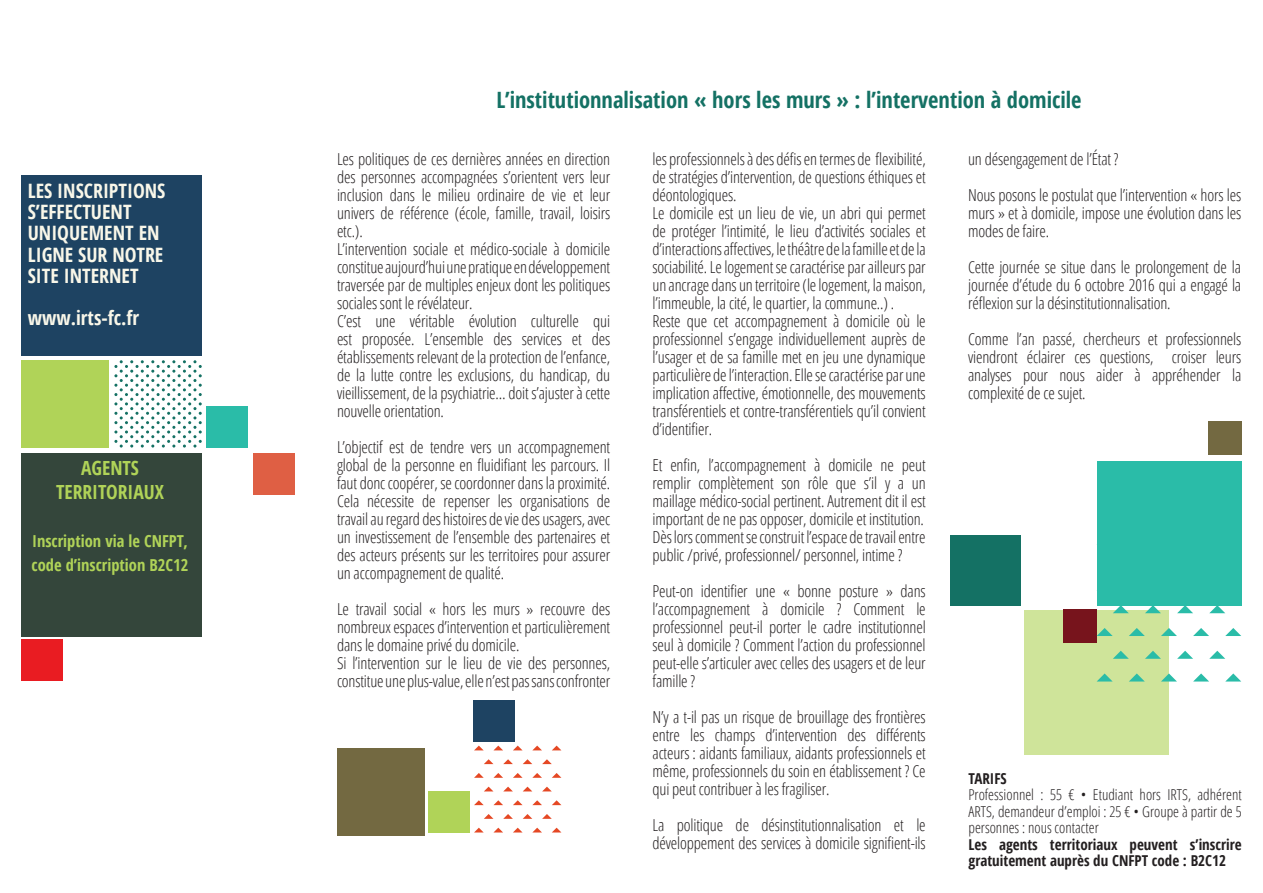
<style>
.page{position:relative;width:1263px;height:893px;background:#fff}
.page>*{position:absolute;margin:0;border:0;box-sizing:border-box;transform-origin:0 0}
.t1{font:700 condensed 22.5px "Open Sans";color:#147164}
.t2{font:700 condensed 19.8px/21.1px "Open Sans";color:#f9f7e9}
.t3{font:700 condensed 19.5px/24px "Open Sans";color:#b0d358;text-align:center}
.t4{font:300 condensed 16.5px/18px "Open Sans";letter-spacing:-.01em;color:#231f20}
.t5{font:700 condensed 16.5px/24px "Open Sans";color:#b0d358}
.t6{font:300 condensed 15px/16.5px "Open Sans";color:#231f20;text-align:justify}
.t7{font:700 condensed 15px/16.5px "Open Sans";color:#231f20}
</style>
<div class="page">
<div style="left:337px;top:748px;width:87px;height:87px;background:#736941"></div>
<div style="left:429px;top:792px;width:41px;height:41px;background:#b0d358"></div>
<div style="left:207px;top:407px;width:41px;height:41px;background:#2abca8"></div>
<div style="left:253px;top:453px;width:41px;height:41px;background:#df5f44"></div>
<div style="left:474px;top:700px;width:41px;height:41px;background:#1e4362"></div>
<svg style="left:474px;top:746px;width:9px;height:4px"></svg>
<svg style="left:494px;top:746px;width:9px;height:4px"></svg>
<svg style="left:513px;top:746px;width:9px;height:4px"></svg>
<svg style="left:533px;top:746px;width:9px;height:4px"></svg>
<svg style="left:552px;top:746px;width:9px;height:4px"></svg>
<svg style="left:484px;top:759px;width:9px;height:5px"></svg>
<svg style="left:503px;top:759px;width:10px;height:5px"></svg>
<svg style="left:523px;top:759px;width:9px;height:5px"></svg>
<svg style="left:542px;top:759px;width:10px;height:5px"></svg>
<svg style="left:474px;top:773px;width:10px;height:5px"></svg>
<svg style="left:493px;top:773px;width:10px;height:5px"></svg>
<svg style="left:513px;top:773px;width:10px;height:5px"></svg>
<svg style="left:532px;top:773px;width:10px;height:5px"></svg>
<svg style="left:552px;top:773px;width:9px;height:5px"></svg>
<svg style="left:484px;top:787px;width:9px;height:4px"></svg>
<svg style="left:504px;top:787px;width:9px;height:4px"></svg>
<svg style="left:523px;top:787px;width:9px;height:4px"></svg>
<svg style="left:542px;top:787px;width:10px;height:4px"></svg>
<svg style="left:474px;top:800px;width:10px;height:5px"></svg>
<svg style="left:493px;top:800px;width:10px;height:5px"></svg>
<svg style="left:513px;top:800px;width:10px;height:5px"></svg>
<svg style="left:532px;top:800px;width:10px;height:5px"></svg>
<svg style="left:552px;top:800px;width:9px;height:5px"></svg>
<svg style="left:474px;top:828px;width:9px;height:4px"></svg>
<svg style="left:494px;top:828px;width:9px;height:4px"></svg>
<svg style="left:513px;top:828px;width:9px;height:4px"></svg>
<svg style="left:533px;top:828px;width:9px;height:4px"></svg>
<svg style="left:552px;top:828px;width:9px;height:4px"></svg>
<svg style="left:484px;top:814px;width:9px;height:5px"></svg>
<svg style="left:503px;top:814px;width:10px;height:5px"></svg>
<svg style="left:523px;top:814px;width:9px;height:5px"></svg>
<svg style="left:542px;top:814px;width:10px;height:5px"></svg>
<div style="left:21px;top:361px;width:88px;height:87px;background:#b0d358"></div>
<div style="left:21px;top:454px;width:181px;height:183px;background:#34463b"></div>
<div style="left:21px;top:640px;width:41px;height:41px;background:#e91c22"></div>
<svg style="left:114px;top:360px;width:88px;height:88px"></svg>
<div style="left:22px;top:175px;width:180px;height:180px;background:#1e4362"></div>
<div style="left:1097px;top:461px;width:145px;height:144px;background:#2abca8"></div>
<div style="left:1024px;top:610px;width:145px;height:144px;background:#cfe49a"></div>
<div style="left:1208px;top:421px;width:33px;height:33px;background:#736941"></div>
<div style="left:1063px;top:610px;width:33px;height:33px;background:#77141c"></div>
<div style="left:950px;top:535px;width:70px;height:70px;background:#147164"></div>
<svg style="left:1113px;top:605px;width:16px;height:8px"></svg>
<svg style="left:1145px;top:605px;width:16px;height:8px"></svg>
<svg style="left:1177px;top:605px;width:16px;height:8px"></svg>
<svg style="left:1209px;top:605px;width:16px;height:8px"></svg>
<svg style="left:1097px;top:628px;width:16px;height:8px"></svg>
<svg style="left:1129px;top:628px;width:16px;height:8px"></svg>
<svg style="left:1161px;top:628px;width:16px;height:8px"></svg>
<svg style="left:1193px;top:628px;width:16px;height:8px"></svg>
<svg style="left:1225px;top:628px;width:16px;height:8px"></svg>
<svg style="left:1097px;top:673px;width:15px;height:8px"></svg>
<svg style="left:1129px;top:673px;width:15px;height:8px"></svg>
<svg style="left:1161px;top:673px;width:16px;height:8px"></svg>
<svg style="left:1193px;top:673px;width:16px;height:8px"></svg>
<svg style="left:1226px;top:673px;width:15px;height:8px"></svg>
<svg style="left:1113px;top:651px;width:16px;height:8px"></svg>
<svg style="left:1145px;top:651px;width:16px;height:8px"></svg>
<svg style="left:1177px;top:651px;width:16px;height:8px"></svg>
<svg style="left:1209px;top:651px;width:16px;height:8px"></svg>
<p class="t2" style="left:28px;top:180px;width:139px">Les inscriptions s’effectuent uniquement en ligne sur notre site internet</p>
<p class="t2" style="left:28px;top:307px;width:113px">www.irts-fc.fr</p>
<p class="t3" style="left:56px;top:456px;width:110px">Agents territoriaux</p>
<p class="t5" style="left:32px;top:529px;width:158px">I nscription via le CNFPT, code d’inscription B2C12</p>
<h1 class="t1" style="left:497px;top:84px;width:586px">L’institutionnalisation « hors les murs » : l’intervention à domicile</h1>
<p class="t4" style="left:337px;top:149px;width:275px">Les politiques de ces dernières années en direction des personnes accompagnées s’orientent vers leur inclusion dans le milieu ordinaire de vie et leur univers de référence (école, famille, travail, loisirs etc.).<br>L’intervention sociale et médico-sociale à domicile constitue aujourd’hui une pratique en développement traversée par de multiples enjeux dont les politiques sociales sont le révélateur.<br>C’est une véritable évolution culturelle qui est proposée. L’ensemble des services et des établissements relevant de la protection de l’enfance, de la lutte contre les exclusions, du handicap, du vieillissement, de la psychiatrie… doit s’ajuster à cette nouvelle orientation.</p>
<p class="t4" style="left:337px;top:437px;width:275px;text-align:justify">L’objectif est de tendre vers un accompagnement global de la personne en fluidifiant les parcours. Il faut donc coopérer, se coordonner dans la proximité.<br>Cela nécessite de repenser les organisations de travail au regard des histoires de vie des usagers, avec un investissement de l’ensemble des partenaires et des acteurs présents sur les territoires pour assurer un accompagnement de qualité.</p>
<p class="t4" style="left:337px;top:599px;width:275px">Le travail social « hors les murs » recouvre des nombreux espaces d’intervention et particulièrement dans le domaine privé du domicile.<br>Si l’intervention sur le lieu de vie des personnes, constitue une plus-value, elle n’est pas sans confronter</p>
<p class="t4" style="left:652px;top:149px;width:275px">les professionnels à des défis en termes de flexibilité, de stratégies d’intervention, de questions éthiques et déontologiques.<br>Le domicile est un lieu de vie, un abri qui permet de protéger l’intimité, le lieu d’activités sociales et d’interactions affectives, le théâtre de la famille et de la sociabilité. Le logement se caractérise par ailleurs par un ancrage dans un territoire (le logement, la maison, l’immeuble, la cité, le quartier, la commune..) .<br>Reste que cet accompagnement à domicile où le professionnel s’engage individuellement auprès de l’usager et de sa famille met en jeu une dynamique particulière de l’interaction. Elle se caractérise par une implication affective, émotionnelle, des mouvements transférentiels et contre-transférentiels qu’il convient d’identifier.</p>
<p class="t4" style="left:652px;top:455px;width:275px;text-align:justify">Et enfin, l’accompagnement à domicile ne peut remplir complètement son rôle que s’il y a un maillage médico-social pertinent. Autrement dit il est important de ne pas opposer, domicile et institution.<br>Dès lors comment se construit l’espace de travail entre public /privé, professionnel/ personnel, intime ?</p>
<p class="t4" style="left:652px;top:581px;width:275px;text-align:justify">Peut-on identifier une « bonne posture » dans l’accompagnement à domicile ? Comment le professionnel peut-il porter le cadre institutionnel seul à domicile ? Comment l’action du professionnel peut-elle s’articuler avec celles des usagers et de leur famille ?</p>
<p class="t4" style="left:652px;top:707px;width:275px;text-align:justify">N’y a t-il pas un risque de brouillage des frontières entre les champs d’intervention des différents acteurs : aidants familiaux, aidants professionnels et même, professionnels du soin en établissement ? Ce qui peut contribuer à les fragiliser.</p>
<p class="t4" style="left:652px;top:815px;width:275px">La politique de désinstitutionnalisation et le développement des services à domicile signifient-ils</p>
<p class="t4" style="left:968px;top:140px;width:275px;line-height:36px">un désengagement de l’État ?<br>Nous posons le postulat que l’intervention « hors les</p>
<p class="t4" style="left:968px;top:203px;width:275px">murs » et à domicile, impose une évolution dans les modes de faire.</p>
<p class="t4" style="left:968px;top:257px;width:275px;text-align:justify">Cette journée se situe dans le prolongement de la journée d’étude du 6 octobre 2016 qui a engagé la réflexion sur la désinstitutionnalisation.</p>
<p class="t4" style="left:968px;top:329px;width:275px;text-align:justify">Comme l’an passé, chercheurs et professionnels viendront éclairer ces questions, croiser leurs analyses pour nous aider à appréhender la complexité de ce sujet.</p>
<p class="t7" style="left:968px;top:770px;width:8px">TARI</p>
<p class="t7" style="left:994px;top:770px;width:13px">FS</p>
<p class="t6" style="left:968px;top:786px;width:275px">Professionnel : 55 € • Etudiant hors IRTS, adhérent ARTS, demandeur d’emploi : 25 € • Groupe à partir de 5 personnes : nous contacter</p>
<p class="t7" style="left:968px;top:836px;width:275px">Les agents territoriaux peuvent s’inscrire gratuitement auprès du CNFPT code : B2C12</p>
</div>
